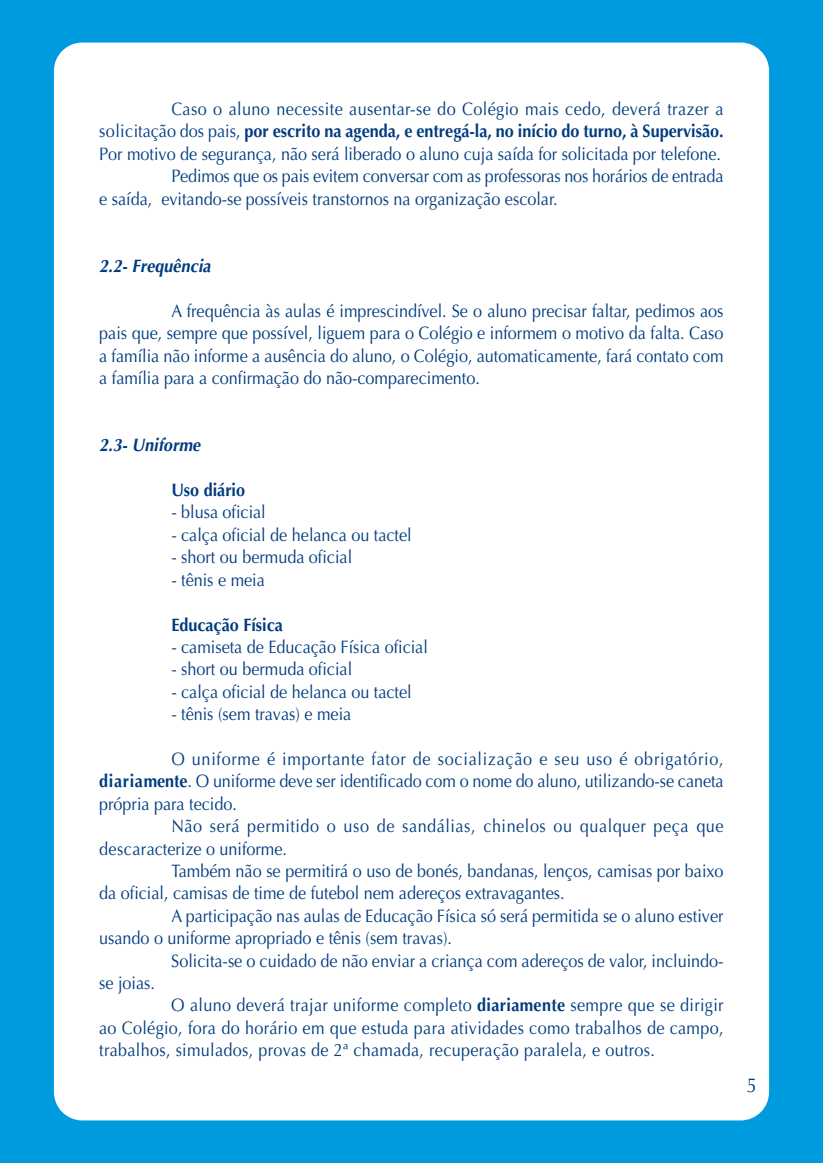
<style>
.page{position:relative;width:823px;height:1163px;background:#fff}
.page>*{position:absolute;margin:0;border:0;box-sizing:border-box;transform-origin:0 0}
.t1{font:20px "Optima";color:#013b7f;scale:.9 1}
.t2{font:18px/22.4px "Optima";color:#013b7f;text-align:justify;scale:.9 1}
.t3{font:700 18px "Optima";color:#013b7f;scale:.9 1}
.t4{font:18px/22.4px "Optima";letter-spacing:.035em;color:#013b7f;scale:.9 1}
.t5{font:18px "Optima";letter-spacing:.025em;color:#013b7f;scale:.9 1}
.t6{font:italic 700 18px "Optima";letter-spacing:.005em;color:#013b7f;scale:.9 1}
.s1{font-weight:400}
.s2{font-weight:700}
</style>
<div class="page">
<div style="left:0;top:0;width:822px;height:1162px;background:#009bde"></div>
<div style="left:54px;top:43px;width:714px;height:1077px;background:#fff;border-radius:28px"></div>
<p class="t5" style="left:171px;top:102px;width:614px">Caso o aluno necessite ausentar-se do Colégio mais cedo, deverá trazer a</p>
<p class="t3" style="left:99px;top:124px;width:694px"><span class="s1">solicitação dos pais,</span> por escrito na agenda, e entregá-la, no início do turno, à Supervisão.</p>
<p class="t2" style="left:99px;top:144px;width:692px">Por motivo de segurança, não será liberado o aluno cuja saída for solicitada por telefone.</p>
<p class="t2" style="left:171px;top:167px;width:614px">Pedimos que os pais evitem conversar com as professoras nos horários de entrada</p>
<p class="t2" style="left:99px;top:189px;width:510px">e saída, evitando-se possíveis transtornos na organização escolar.</p>
<p class="t6" style="left:99px;top:258px;width:125px">2.2- Frequência</p>
<p class="t2" style="left:99px;top:301px;width:694px;text-indent:72px">A frequência às aulas é imprescindível. Se o aluno precisar faltar, pedimos aos pais que, sempre que possível, liguem para o Colégio e informem o motivo da falta. Caso a família não informe a ausência do aluno, o Colégio, automaticamente, fará contato com a família para a confirmação do não-comparecimento.</p>
<p class="t6" style="left:99px;top:437px;width:114px">2.3- Uniforme</p>
<p class="t3" style="left:171px;top:482px;width:83px">Uso diário</p>
<p class="t2" style="left:171px;top:503px;width:106px">- blusa oficial</p>
<p class="t2" style="left:171px;top:525px;width:268px">- calça oficial de helanca ou tactel</p>
<p class="t2" style="left:171px;top:547px;width:202px">- short ou bermuda oficial</p>
<p class="t2" style="left:171px;top:570px;width:105px">- tênis e meia</p>
<p class="t3" style="left:171px;top:617px;width:125px">Educação Física</p>
<p class="t2" style="left:171px;top:637px;width:286px">- camiseta de Educação Física oficial</p>
<p class="t2" style="left:171px;top:659px;width:202px">- short ou bermuda oficial</p>
<p class="t2" style="left:171px;top:682px;width:268px">- calça oficial de helanca ou tactel</p>
<p class="t2" style="left:171px;top:704px;width:201px">- tênis (sem travas) e meia</p>
<p class="t2" style="left:99px;top:749px;width:694px;text-indent:72px">O uniforme é importante fator de socialização e seu uso é obrigatório, <span class="s2">diariamente</span>. O uniforme deve ser identificado com o nome do aluno, utilizando-se caneta própria para tecido.</p>
<p class="t4" style="left:99px;top:816px;width:694px;text-indent:72px">Não será permitido o uso de sandálias, chinelos ou qualquer peça que descaracterize o uniforme.</p>
<p class="t2" style="left:99px;top:861px;width:694px;text-indent:72px">Também não se permitirá o uso de bonés, bandanas, lenços, camisas por baixo da oficial, camisas de time de futebol nem adereços extravagantes.</p>
<p class="t2" style="left:99px;top:906px;width:694px;text-indent:72px">A participação nas aulas de Educação Física só será permitida se o aluno estiver usando o uniforme apropriado e tênis (sem travas).</p>
<p class="t2" style="left:171px;top:950px;width:614px">Solicita-se o cuidado de não enviar a criança com adereços de valor, incluindo-</p>
<p class="t2" style="left:99px;top:973px;width:63px">se joias.</p>
<p class="t2" style="left:99px;top:995px;width:694px;text-indent:72px">O aluno deverá trajar uniforme completo <span class="s2">diariamente</span> sempre que se dirigir ao Colégio, fora do horário em que estuda para atividades como trabalhos de campo, trabalhos, simulados, provas de 2ª chamada, recuperação paralela, e outros.</p>
<p class="t1" style="left:746px;top:1077px;width:13px">5</p>
</div>
